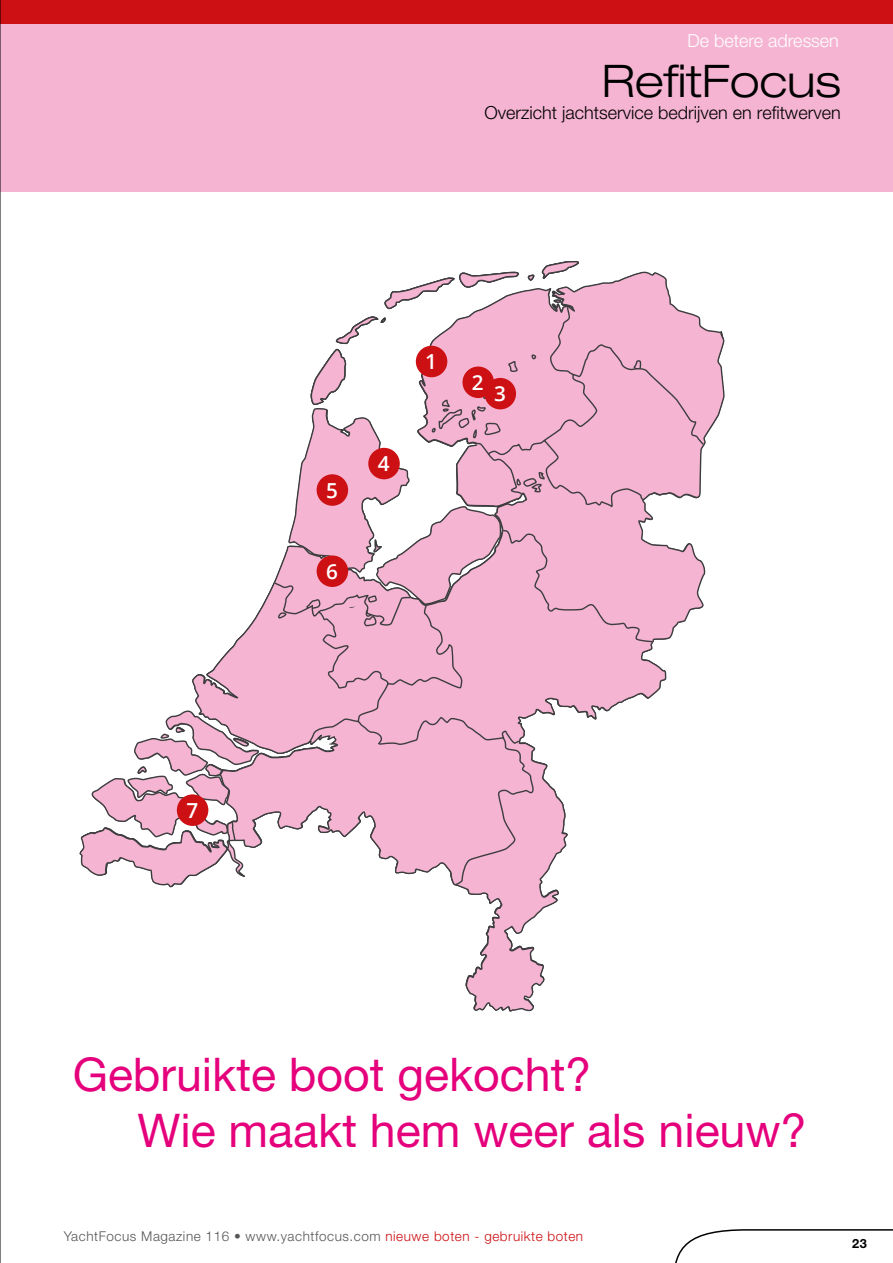
<style>
.page{position:relative;width:893px;height:1263px;background:#fff}
.page>*{position:absolute;margin:0;border:0;box-sizing:border-box;transform-origin:0 0}
.t1{font:46.5px/55.8px "Helvetica Neue";color:#e5007c}
.t2{font:300 expanded 45px "Helvetica Neue";color:#000}
.t3{font:600 20.7px "Open Sans";color:#fff}
.t4{font:300 18px "Helvetica Neue";color:#000}
.t5{font:300 18px "Helvetica Neue";color:#fff}
.t6{font:300 13.5px "Helvetica Neue";letter-spacing:.04em;color:#565655}
.t7{font:700 12.75px "Helvetica Neue";color:#000}
.s1{color:#cd1013}
</style>
<div class="page">
<div style="left:0;top:22px;width:893px;height:169px;background:#f5b4d2"></div>
<div style="left:0;top:0;width:893px;height:23px;background:#cd1013"></div>
<svg style="left:79px;top:260px;width:646px;height:752px"></svg>
<div style="left:317px;top:474px;width:31px;height:32px;background:#cd1013;border-radius:50%"></div>
<div style="left:416px;top:346px;width:31px;height:31px;background:#cd1013;border-radius:50%"></div>
<div style="left:177px;top:794px;width:31px;height:32px;background:#cd1013;border-radius:50%"></div>
<div style="left:317px;top:555px;width:31px;height:32px;background:#cd1013;border-radius:50%"></div>
<div style="left:368px;top:448px;width:32px;height:31px;background:#cd1013;border-radius:50%"></div>
<div style="left:484px;top:378px;width:32px;height:31px;background:#cd1013;border-radius:50%"></div>
<div style="left:462px;top:366px;width:32px;height:32px;background:#cd1013;border-radius:50%"></div>
<svg style="left:675px;top:1229px;width:218px;height:34px"></svg>
<hr style="left:0;top:0;width:1px;height:1263px;background:#000">
<h3 class="t3" style="left:186px;top:796px;width:13px">7</h3>
<h3 class="t5" style="left:688px;top:30px;width:153px">De betere adressen</h3>
<h2 class="t2" style="left:601px;top:54px;width:241px">RefitFocus</h2>
<h3 class="t4" style="left:485px;top:101px;width:358px">Overzicht jachtservice bedrijven en refitwerven</h3>
<h3 class="t3" style="left:326px;top:476px;width:13px">5</h3>
<h3 class="t3" style="left:326px;top:557px;width:13px">6</h3>
<h3 class="t3" style="left:378px;top:450px;width:13px">4</h3>
<h3 class="t3" style="left:425px;top:348px;width:13px">1</h3>
<h3 class="t3" style="left:472px;top:368px;width:13px">2</h3>
<h3 class="t3" style="left:494px;top:380px;width:13px">3</h3>
<h1 class="t1" style="left:137px;top:1046px;width:671px;text-indent:-65px">Gebruikte boot gekocht?<br>Wie maakt hem weer als nieuw?</h1>
<p class="t6" style="left:64px;top:1228px;width:521px">YachtFocus Magazine 116 • www.yachtfocus.com <span class="s1">nieuwe boten - gebruikte boten</span></p>
<p class="t7" style="left:852px;top:1235px;width:16px">23</p>
</div>
